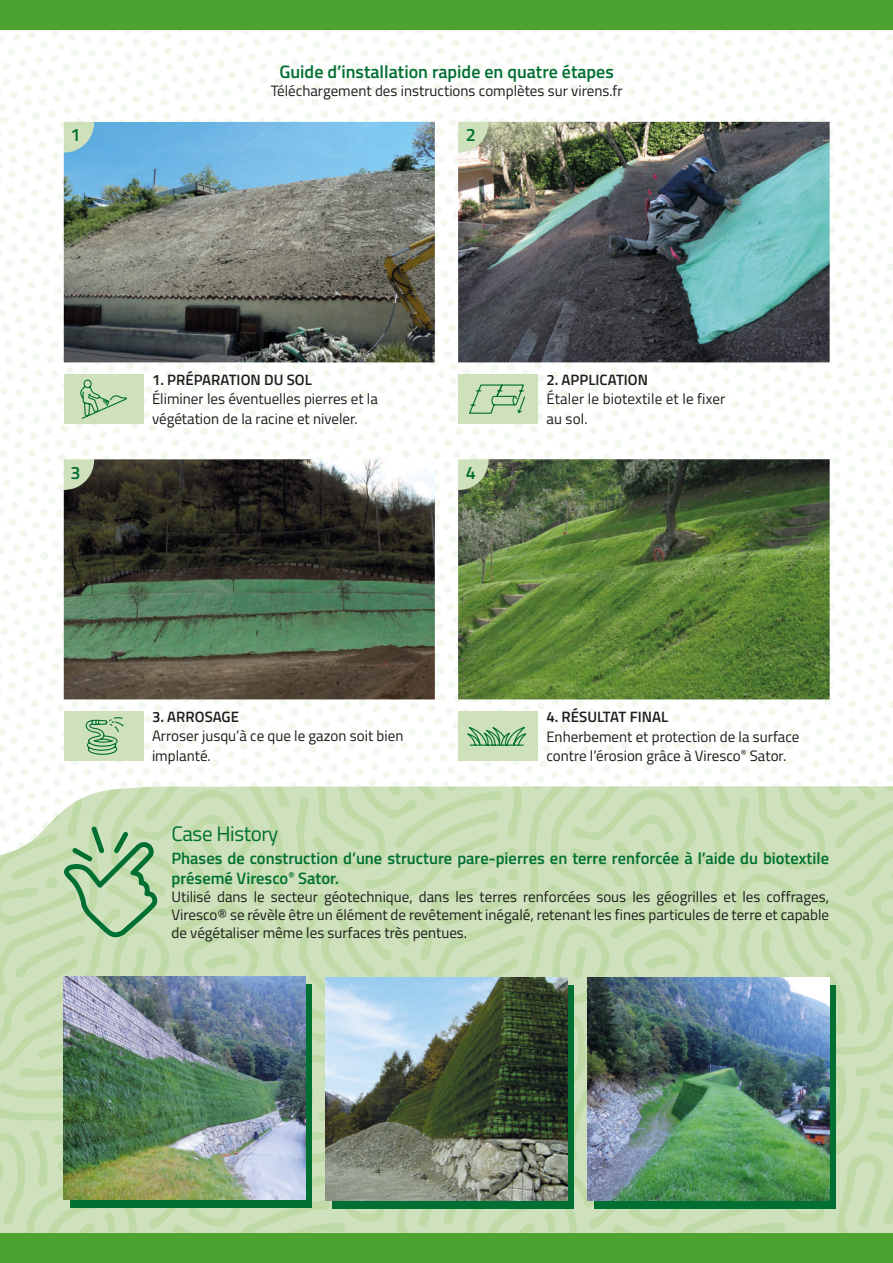
<style>
.page{position:relative;width:893px;height:1263px;background:#fff}
.page>*{position:absolute;margin:0;border:0;box-sizing:border-box;transform-origin:0 0}
.t1{font:21px "Titillium Web";letter-spacing:-.02em;color:#006f32}
.t2{font:600 18px "Titillium Web";color:#006f32}
.t3{font:600 16.5px/19.8px "Titillium Web";color:#006f32}
.t4{font:15px/19.5px "Titillium Web";color:#1d1d1b}
.t5{font:600 15px "Titillium Web";color:#1d1d1b}
</style>
<div class="page">
<div style="left:0;top:0;width:893px;height:930px;background:linear-gradient(to right,#fcfdfb,#fcfdfb)"></div>
<svg style="left:0;top:786px;width:893px;height:447px;background:#c8deb5"></svg>
<div style="left:0;top:1233px;width:893px;height:30px;background:#4da32f"></div>
<div style="left:0;top:0;width:893px;height:30px;background:#4da32f"></div>
<div style="left:594px;top:985px;width:242px;height:223px;background:#006f32"></div>
<img style="left:587px;top:978px;width:242px;height:223px">
<div style="left:332px;top:985px;width:242px;height:223px;background:#006f32"></div>
<img style="left:326px;top:978px;width:241px;height:223px">
<div style="left:70px;top:984px;width:242px;height:223px;background:#006f32"></div>
<img style="left:64px;top:977px;width:241px;height:223px">
<svg style="left:64px;top:826px;width:94px;height:111px;background:#a4c99d"></svg>
<div style="left:458px;top:711px;width:80px;height:50px;background:#cee1bc"></div>
<svg style="left:467px;top:727px;width:60px;height:35px"></svg>
<img style="left:458px;top:459px;width:372px;height:240px">
<svg style="left:458px;top:459px;width:31px;height:32px"></svg>
<div style="left:64px;top:711px;width:79px;height:50px;background:#cee1bc"></div>
<svg style="left:85px;top:717px;width:39px;height:38px"></svg>
<img style="left:64px;top:459px;width:371px;height:240px">
<svg style="left:64px;top:459px;width:31px;height:32px"></svg>
<div style="left:458px;top:374px;width:80px;height:50px;background:#cee1bc"></div>
<svg style="left:469px;top:384px;width:56px;height:30px"></svg>
<img style="left:458px;top:122px;width:372px;height:240px">
<svg style="left:458px;top:122px;width:31px;height:32px"></svg>
<div style="left:64px;top:374px;width:79px;height:50px;background:#cee1bc"></div>
<svg style="left:80px;top:379px;width:47px;height:40px"></svg>
<img style="left:64px;top:122px;width:371px;height:240px">
<svg style="left:64px;top:122px;width:31px;height:32px"></svg>
<svg style="left:0;top:30px;width:1px;height:260px"></svg>
<p class="t2" style="left:70px;top:121px;width:12px">1</p>
<p class="t2" style="left:279px;top:58px;width:336px">Guide d’installation rapide en quatre étapes</p>
<p class="t4" style="left:271px;top:80px;width:353px">Téléchargement des instructions complètes sur virens.fr</p>
<p class="t2" style="left:466px;top:121px;width:12px">2</p>
<p class="t2" style="left:70px;top:459px;width:12px">3</p>
<p class="t5" style="left:152px;top:368px;width:161px">1. PRÉPARATION DU SOL</p>
<p class="t4" style="left:152px;top:389px;width:227px">Éliminer les éventuelles pierres et la végétation de la racine et niveler.</p>
<p class="t2" style="left:466px;top:459px;width:12px">4</p>
<p class="t5" style="left:546px;top:368px;width:103px">2. APPLICATION</p>
<p class="t4" style="left:546px;top:389px;width:181px">Étaler le biotextile et le fixer au sol.</p>
<p class="t5" style="left:152px;top:705px;width:88px">3. ARROSAGE</p>
<p class="t4" style="left:152px;top:725px;width:253px">Arroser jusqu’à ce que le gazon soit bien implanté.</p>
<p class="t5" style="left:546px;top:705px;width:123px">4. RÉSULTAT FINAL</p>
<p class="t4" style="left:546px;top:726px;width:255px">Enherbement et protection de la surface contre l’érosion grâce à Viresco<sup>®</sup> Sator.</p>
<h1 class="t1" style="left:171px;top:818px;width:108px">Case History</h1>
<p class="t3" style="left:171px;top:848px;width:659px">Phases de construction d’une structure pare-pierres en terre renforcée à l’aide du biotextile présemé Viresco<sup>®</sup> Sator.</p>
<p class="t4" style="left:171px;top:887px;width:659px;line-height:18px;text-align:justify">Utilisé dans le secteur géotechnique, dans les terres renforcées sous les géogrilles et les coffrages, Viresco® se révèle être un élément de revêtement inégalé, retenant les fines particules de terre et capable de végétaliser même les surfaces très pentues.</p>
</div>
